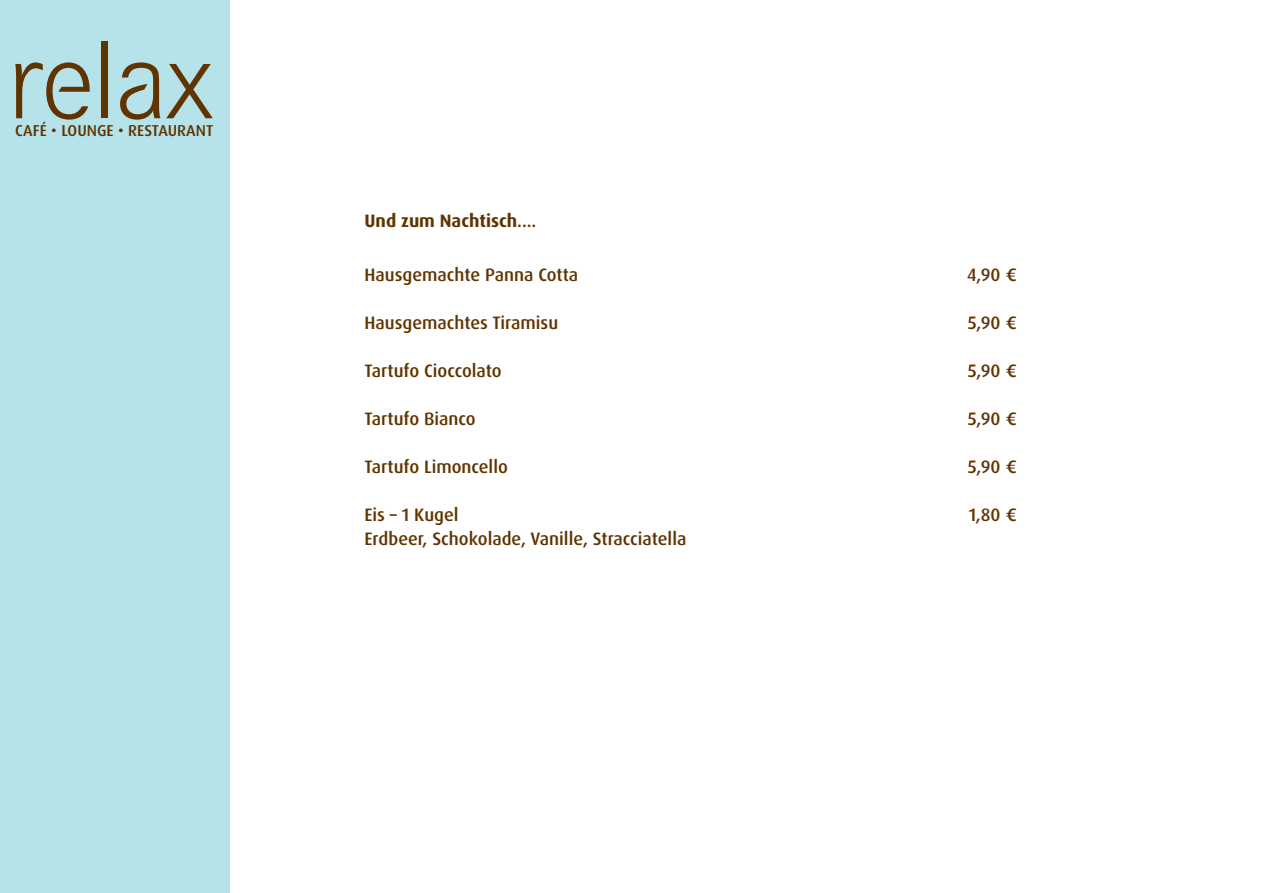
<style>
.page{position:relative;width:1263px;height:893px;background:#fff}
.page>*{position:absolute;margin:0;border:0;box-sizing:border-box;transform-origin:0 0}
.t1{font:500 18px "Dax OT";color:#603400}
.t2{font:700 18px "Dax OT";color:#603400}
.t3{font:500 15.75px "Dax OT";color:#603400}
.s1{font-weight:500}
</style>
<div class="page">
<div style="left:0;top:0;width:230px;height:893px;background:#b6e2ea"></div>
<svg style="left:15px;top:62px;width:75px;height:58px"></svg>
<div style="left:102px;top:41px;width:6px;height:77px;background:#603400"></div>
<svg style="left:120px;top:62px;width:40px;height:58px"></svg>
<svg style="left:166px;top:64px;width:47px;height:54px"></svg>
<p class="t3" style="left:15px;top:120px;width:199px">CAFÉ • LOUNGE • RESTAURANT</p>
<p class="t2" style="left:364px;top:209px;width:173px">Und zum Nachtisch<span class="s1">....</span></p>
<p class="t1" style="left:364px;top:263px;width:215px">Hausgemachte Panna Cotta</p>
<p class="t1" style="left:967px;top:263px;width:51px">4,90 €</p>
<p class="t1" style="left:364px;top:311px;width:195px">Hausgemachtes Tiramisu</p>
<p class="t1" style="left:968px;top:311px;width:51px">5,90 €</p>
<p class="t1" style="left:364px;top:359px;width:139px">Tartufo Cioccolato</p>
<p class="t1" style="left:968px;top:359px;width:51px">5,90 €</p>
<p class="t1" style="left:364px;top:407px;width:113px">Tartufo Bianco</p>
<p class="t1" style="left:968px;top:407px;width:51px">5,90 €</p>
<p class="t1" style="left:364px;top:455px;width:145px">Tartufo Limoncello</p>
<p class="t1" style="left:968px;top:455px;width:51px">5,90 €</p>
<p class="t1" style="left:364px;top:503px;width:96px">Eis – 1 Kugel</p>
<p class="t1" style="left:969px;top:503px;width:50px">1,80 €</p>
<p class="t1" style="left:364px;top:527px;width:323px">Erdbeer, Schokolade, Vanille, Stracciatella</p>
</div>
